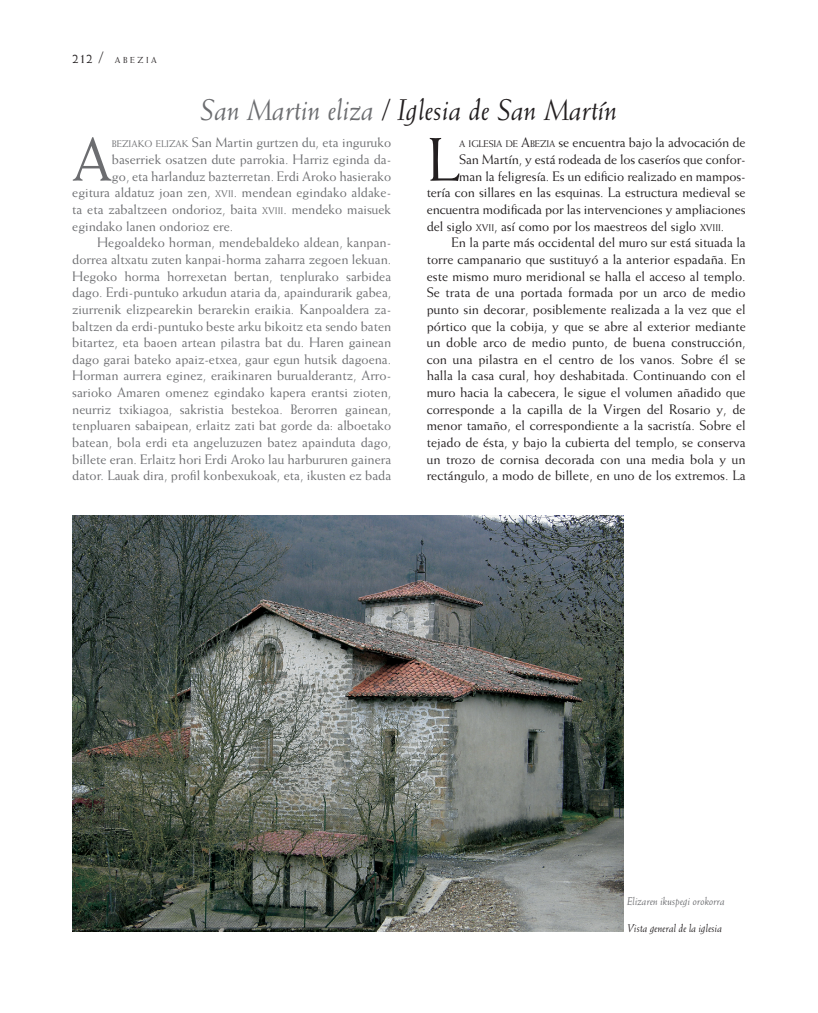
<style>
.page{position:relative;width:818px;height:1013px;background:#fff}
.page>*{position:absolute;margin:0;border:0;box-sizing:border-box;transform-origin:0 0}
.t1{font:61.25px "Weiss Std";color:#231f20}
.t2{font:61.25px "Weiss Std";color:#6c6d70}
.t3{font:italic 30px "Weiss Std";color:#231f20}
.t4{font:13.75px "Weiss Std";color:#6c6d70}
.t5{font:13.75px "Weiss Std";color:#231f20}
.t6{font:italic 11.25px "Weiss Std";color:#6c6d70}
.t7{font:italic 11.25px "Weiss Std";color:#231f20}
.t8{font:8.75px "Weiss Std";letter-spacing:.3em;color:#231f20}
.s1{font-size:13.75px}
.s2{font-size:16.25px}
.s3{color:#6c6d70}
.s4{font-size:9.62px}
.s5{font-style:inherit}
</style>
<div class="page">
<img style="left:72px;top:516px;width:551px;height:415px">
<p class="t8" style="left:72px;top:55px;width:86px"><span class="s1">212</span> <span class="s2">/</span> ABEZIA</p>
<h2 class="t3" style="left:200px;top:93px;width:419px"><span class="s3">San Martin eliza</span> / Iglesia de San Martín</h2>
<h1 class="t2" style="left:72px;top:124px;width:40px">A</h1>
<p class="t4" style="left:112px;top:135px;width:281px"><span class="s4">BEZIAKO ELIZAK</span> San Martin gurtzen du, eta inguruko</p>
<p class="t4" style="left:112px;top:151px;width:281px">baserriek osatzen dute parrokia. Harriz eginda da-</p>
<p class="t4" style="left:112px;top:168px;width:281px">go, eta harlanduz bazterretan. Erdi Aroko hasierako</p>
<p class="t4" style="left:72px;top:185px;width:320px">egitura aldatuz joan zen, <span class="s4">XVII</span>. mendean egindako aldake-</p>
<p class="t4" style="left:72px;top:201px;width:320px">ta eta zabaltzeen ondorioz, baita <span class="s4">XVIII</span>. mendeko maisuek</p>
<p class="t4" style="left:72px;top:218px;width:162px">egindako lanen ondorioz ere.</p>
<p class="t4" style="left:97px;top:235px;width:296px">Hegoaldeko horman, mendebaldeko aldean, kanpan-</p>
<p class="t4" style="left:72px;top:251px;width:320px">dorrea altxatu zuten kanpai-horma zaharra zegoen lekuan.</p>
<p class="t4" style="left:72px;top:268px;width:320px">Hegoko horma horrexetan bertan, tenplurako sarbidea</p>
<p class="t4" style="left:72px;top:284px;width:320px">dago. Erdi-puntuko arkudun ataria da, apaindurarik gabea,</p>
<p class="t4" style="left:72px;top:301px;width:320px">ziurrenik elizpearekin berarekin eraikia. Kanpoaldera za-</p>
<p class="t4" style="left:72px;top:318px;width:320px">baltzen da erdi-puntuko beste arku bikoitz eta sendo baten</p>
<p class="t4" style="left:72px;top:334px;width:320px">bitartez, eta baoen artean pilastra bat du. Haren gainean</p>
<p class="t4" style="left:72px;top:351px;width:320px">dago garai bateko apaiz-etxea, gaur egun hutsik dagoena.</p>
<p class="t4" style="left:72px;top:368px;width:320px">Horman aurrera eginez, eraikinaren burualderantz, Arro-</p>
<p class="t4" style="left:72px;top:384px;width:320px">sarioko Amaren omenez egindako kapera erantsi zioten,</p>
<p class="t4" style="left:72px;top:401px;width:320px">neurriz txikiagoa, sakristia bestekoa. Berorren gainean,</p>
<p class="t4" style="left:72px;top:418px;width:320px">tenpluaren sabaipean, erlaitz zati bat gorde da: alboetako</p>
<p class="t4" style="left:72px;top:434px;width:320px">batean, bola erdi eta angeluzuzen batez apainduta dago,</p>
<p class="t4" style="left:72px;top:451px;width:320px">billete eran. Erlaitz hori Erdi Aroko lau harbururen gainera</p>
<p class="t4" style="left:72px;top:467px;width:320px">dator. Lauak dira, profil konbexukoak, eta, ikusten ez bada</p>
<h1 class="t1" style="left:427px;top:124px;width:34px">L</h1>
<p class="t5" style="left:459px;top:135px;width:288px"><span class="s4">A IGLESIA DE</span> <span class="s5">A</span><span class="s4">BEZIA</span> se encuentra bajo la advocación de</p>
<p class="t5" style="left:459px;top:151px;width:288px">San Martín, y está rodeada de los caseríos que confor-</p>
<p class="t5" style="left:459px;top:168px;width:288px">man la feligresía. Es un edificio realizado en mampos-</p>
<p class="t5" style="left:427px;top:185px;width:320px">tería con sillares en las esquinas. La estructura medieval se</p>
<p class="t5" style="left:427px;top:201px;width:320px">encuentra modificada por las intervenciones y ampliaciones</p>
<p class="t5" style="left:427px;top:218px;width:299px">del siglo <span class="s4">XVII</span>, así como por los maestreos del siglo <span class="s4">XVIII</span>.</p>
<p class="t5" style="left:451px;top:235px;width:296px">En la parte más occidental del muro sur está situada la</p>
<p class="t5" style="left:427px;top:251px;width:320px">torre campanario que sustituyó a la anterior espadaña. En</p>
<p class="t5" style="left:427px;top:268px;width:320px">este mismo muro meridional se halla el acceso al templo.</p>
<p class="t5" style="left:427px;top:284px;width:320px">Se trata de una portada formada por un arco de medio</p>
<p class="t5" style="left:427px;top:301px;width:320px">punto sin decorar, posiblemente realizada a la vez que el</p>
<p class="t5" style="left:427px;top:318px;width:320px">pórtico que la cobija, y que se abre al exterior mediante</p>
<p class="t5" style="left:427px;top:334px;width:320px">un doble arco de medio punto, de buena construcción,</p>
<p class="t5" style="left:427px;top:351px;width:320px">con una pilastra en el centro de los vanos. Sobre él se</p>
<p class="t5" style="left:427px;top:368px;width:320px">halla la casa cural, hoy deshabitada. Continuando con el</p>
<p class="t5" style="left:427px;top:384px;width:320px">muro hacia la cabecera, le sigue el volumen añadido que</p>
<p class="t5" style="left:427px;top:401px;width:320px">corresponde a la capilla de la Virgen del Rosario y, de</p>
<p class="t5" style="left:427px;top:418px;width:320px">menor tamaño, el correspondiente a la sacristía. Sobre el</p>
<p class="t5" style="left:427px;top:434px;width:320px">tejado de ésta, y bajo la cubierta del templo, se conserva</p>
<p class="t5" style="left:427px;top:451px;width:320px">un trozo de cornisa decorada con una media bola y un</p>
<p class="t5" style="left:427px;top:467px;width:320px">rectángulo, a modo de billete, en uno de los extremos. La</p>
<p class="t6" style="left:627px;top:894px;width:99px">Elizaren ikuspegi orokorra</p>
<p class="t7" style="left:627px;top:921px;width:96px">Vista general de la iglesia</p>
</div>
